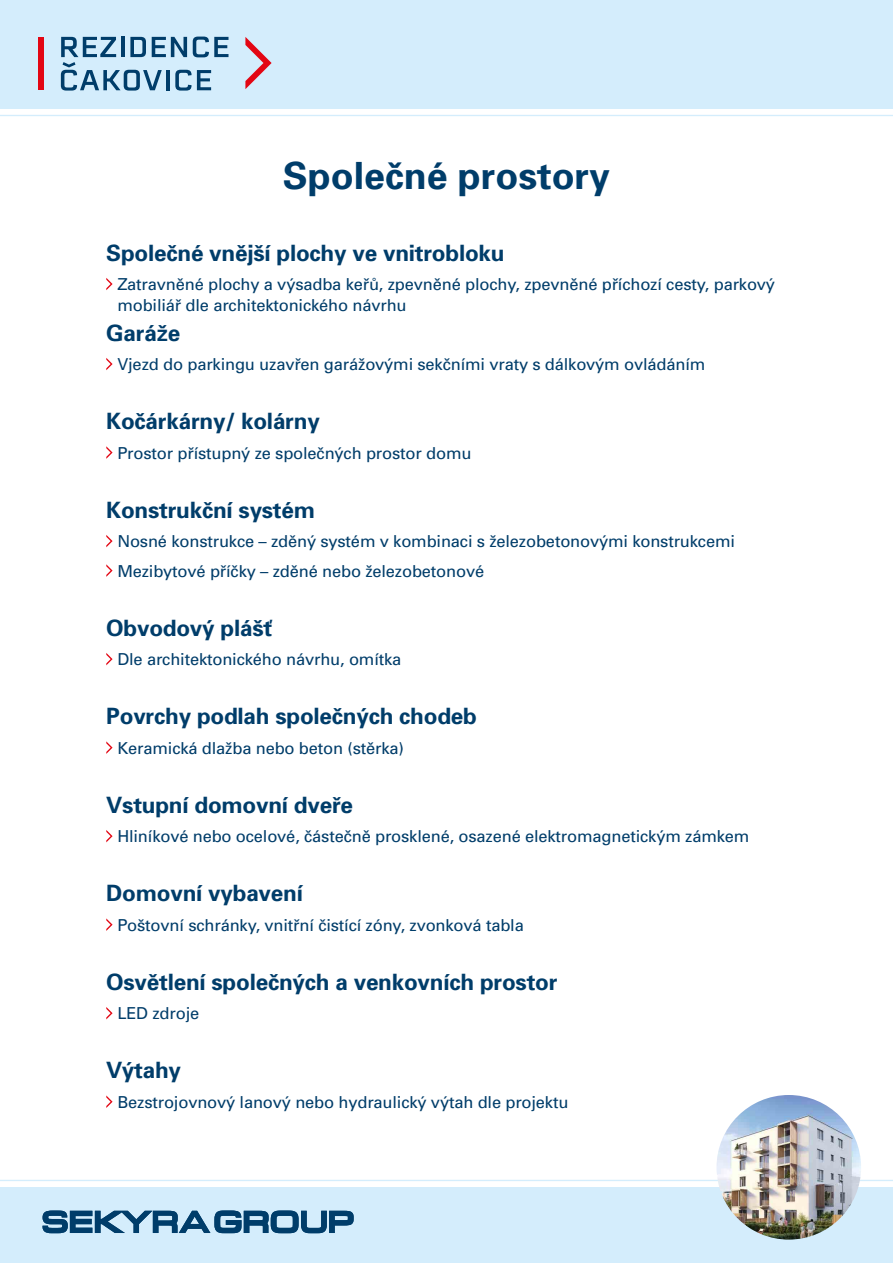
<style>
.page{position:relative;width:893px;height:1263px;background:#fff}
.page>*{position:absolute;margin:0;border:0;box-sizing:border-box;transform-origin:0 0}
.t1{font:700 37.5px "Univers CE";color:#003d6a}
.t2{font:700 22.5px "Univers CE";letter-spacing:-.01em;color:#003d6a}
.t3{font:16.5px/21px "Univers CE";letter-spacing:-.01em;color:#003d6a}
</style>
<div class="page">
<div style="left:0;top:1187px;width:893px;height:76px;background:#d4edfc"></div>
<hr style="left:0;top:1180px;width:893px;height:1px;background:#d4edfc">
<div style="left:0;top:0;width:893px;height:108px;background:#d4edfc"></div>
<hr style="left:0;top:115px;width:893px;height:1px;background:#d4edfc">
<img style="left:716px;top:1095px;width:145px;height:144px;border-radius:72px">
<svg style="left:43px;top:1210px;width:311px;height:23px"></svg>
<svg style="left:106px;top:278px;width:7px;height:12px"></svg>
<svg style="left:106px;top:358px;width:7px;height:12px"></svg>
<svg style="left:106px;top:446px;width:7px;height:13px"></svg>
<svg style="left:106px;top:535px;width:7px;height:12px"></svg>
<svg style="left:106px;top:564px;width:7px;height:13px"></svg>
<svg style="left:106px;top:653px;width:7px;height:12px"></svg>
<svg style="left:106px;top:741px;width:7px;height:13px"></svg>
<svg style="left:106px;top:830px;width:7px;height:12px"></svg>
<svg style="left:106px;top:918px;width:7px;height:13px"></svg>
<svg style="left:106px;top:1007px;width:7px;height:12px"></svg>
<svg style="left:106px;top:1095px;width:7px;height:13px"></svg>
<div style="left:38px;top:37px;width:6px;height:52px;background:#e30613"></div>
<svg style="left:245px;top:37px;width:27px;height:52px"></svg>
<svg style="left:61px;top:37px;width:167px;height:54px"></svg>
<h1 class="t1" style="left:283px;top:154px;width:329px">Společné prostory</h1>
<h2 class="t2" style="left:106px;top:240px;width:400px">Společné vnější plochy ve vnitrobloku</h2>
<p class="t3" style="left:117px;top:274px;width:659px">Zatravněné plochy a výsadba keřů, zpevněné plochy, zpevněné příchozí cesty, parkový mobiliář dle architektonického návrhu</p>
<h2 class="t2" style="left:106px;top:320px;width:75px">Garáže</h2>
<p class="t3" style="left:117px;top:354px;width:589px">Vjezd do parkingu uzavřen garážovými sekčními vraty s dálkovým ovládáním</p>
<h2 class="t2" style="left:106px;top:409px;width:215px">Kočárkárny/ kolárny</h2>
<p class="t3" style="left:117px;top:443px;width:356px">Prostor přístupný ze společných prostor domu</p>
<h2 class="t2" style="left:106px;top:497px;width:210px">Konstrukční systém</h2>
<p class="t3" style="left:117px;top:527px;width:619px;line-height:29.5px">Nosné konstrukce – zděný systém v kombinaci s železobetonovými konstrukcemi<br>Mezibytové příčky – zděné nebo železobetonové</p>
<h2 class="t2" style="left:106px;top:615px;width:167px">Obvodový plášť</h2>
<p class="t3" style="left:117px;top:649px;width:285px">Dle architektonického návrhu, omítka</p>
<h2 class="t2" style="left:106px;top:704px;width:372px">Povrchy podlah společných chodeb</h2>
<p class="t3" style="left:117px;top:738px;width:288px">Keramická dlažba nebo beton (stěrka)</p>
<h2 class="t2" style="left:106px;top:792px;width:248px">Vstupní domovní dveře</h2>
<p class="t3" style="left:117px;top:826px;width:633px">Hliníkové nebo ocelové, částečně prosklené, osazené elektromagnetickým zámkem</p>
<h2 class="t2" style="left:106px;top:881px;width:198px">Domovní vybavení</h2>
<p class="t3" style="left:117px;top:915px;width:408px">Poštovní schránky, vnitřní čistící zóny, zvonková tabla</p>
<h2 class="t2" style="left:106px;top:969px;width:453px">Osvětlení společných a venkovních prostor</h2>
<p class="t3" style="left:117px;top:1003px;width:83px">LED zdroje</p>
<h2 class="t2" style="left:106px;top:1058px;width:76px">Výtahy</h2>
<p class="t3" style="left:117px;top:1092px;width:453px">Bezstrojovnový lanový nebo hydraulický výtah dle projektu</p>
</div>
